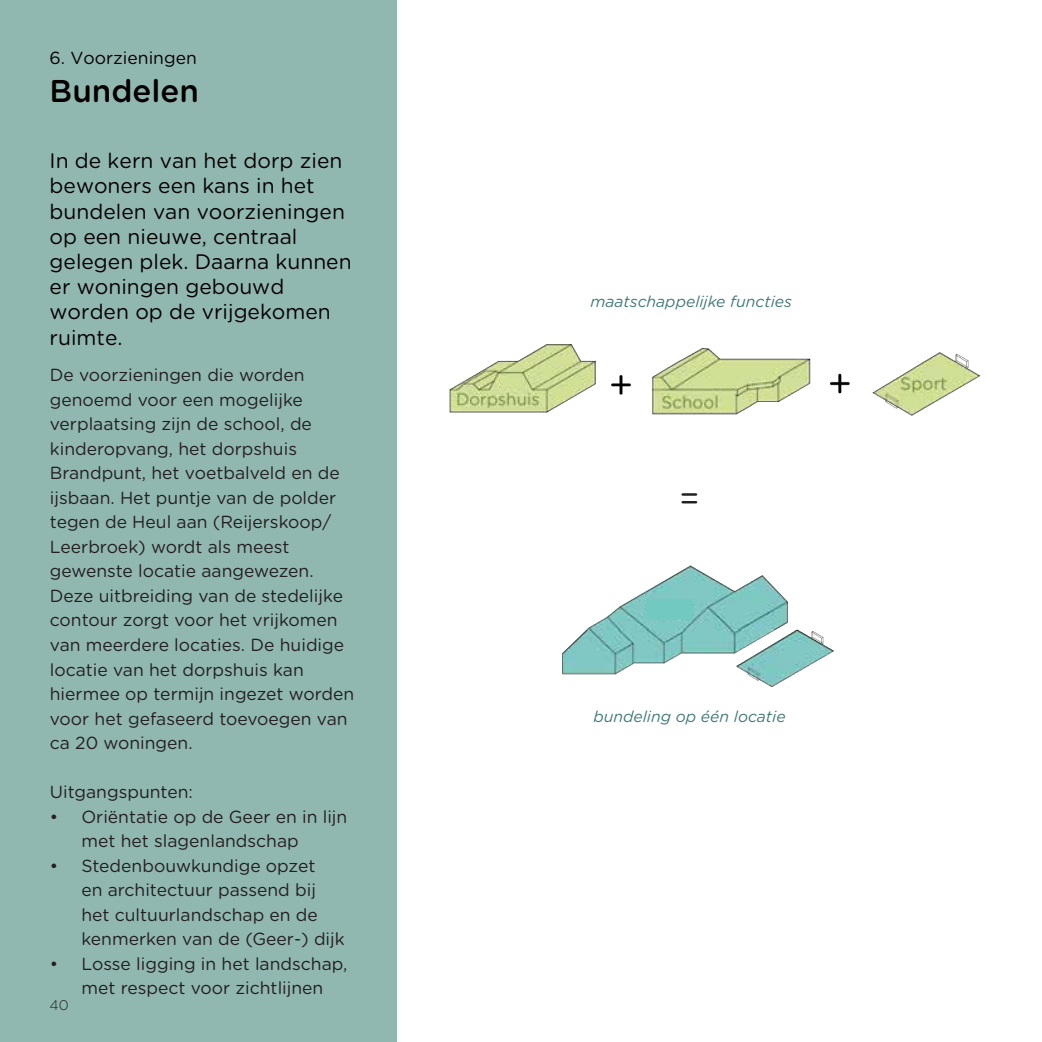
<style>
.page{position:relative;width:1042px;height:1042px;background:#fff}
.page>*{position:absolute;margin:0;border:0;box-sizing:border-box;transform-origin:0 0}
.t1{font:33.07px "Gotham Rounded";color:#231f20}
.t2{font:500 31.5px "Gotham Rounded";color:#040000}
.t3{font:21px/25.2px "Gotham Rounded";color:#040000}
.t4{font:17.5px/24.5px "Gotham Rounded";color:#231f20}
.t5{font:17.5px "Gotham Rounded";color:#040000}
.t6{font:italic 15.75px "Gotham Rounded";color:#42797a}
.t7{font:300 14px "Gotham Rounded";color:#231f20}
</style>
<div class="page">
<div style="left:0;top:0;width:397px;height:1042px;background:#91b7b1"></div>
<img style="left:449px;top:344px;width:532px;height:72px">
<img style="left:562px;top:565px;width:272px;height:122px">
<div style="left:647px;top:599px;width:46px;height:20px;background:#71c9c2"></div>
<p class="t5" style="left:50px;top:45px;width:149px">6. Voorzieningen</p>
<h2 class="t2" style="left:50px;top:68px;width:151px">Bundelen</h2>
<p class="t3" style="left:50px;top:147px;width:303px">In de kern van het dorp zien bewoners een kans in het bundelen van voorzieningen op een nieuwe, centraal gelegen plek. Daarna kunnen er woningen gebouwd worden op de vrijgekomen ruimte.</p>
<p class="t4" style="left:50px;top:362px;width:306px">De voorzieningen die worden genoemd voor een mogelijke verplaatsing zijn de school, de kinderopvang, het dorpshuis<br>Brandpunt, het voetbalveld en de ijsbaan. Het puntje van de polder tegen de Heul aan (Reijerskoop/<br>Leerbroek) wordt als meest gewenste locatie aangewezen.<br>Deze uitbreiding van de stedelijke contour zorgt voor het vrijkomen van meerdere locaties. De huidige locatie van het dorpshuis kan hiermee op termijn ingezet worden voor het gefaseerd toevoegen van ca 20 woningen.</p>
<p class="t4" style="left:50px;top:779px;width:145px">Uitgangspunten:</p>
<p class="t4" style="left:81px;top:803px;width:267px;text-indent:-31px">• Oriëntatie op de Geer en in lijn met het slagenlandschap</p>
<p class="t4" style="left:81px;top:852px;width:265px;text-indent:-31px">• Stedenbouwkundige opzet<br>en architectuur passend bij het cultuurlandschap en de kenmerken van de (Geer-) dijk</p>
<p class="t4" style="left:50px;top:950px;width:299px;text-align:center">• Losse ligging in het landschap, met respect voor zichtlijnen</p>
<p class="t7" style="left:50px;top:995px;width:21px">40</p>
<p class="t6" style="left:590px;top:290px;width:203px">maatschappelijke functies</p>
<p class="t1" style="left:679px;top:475px;width:22px">=</p>
<p class="t6" style="left:593px;top:706px;width:194px">bundeling op één locatie</p>
</div>
